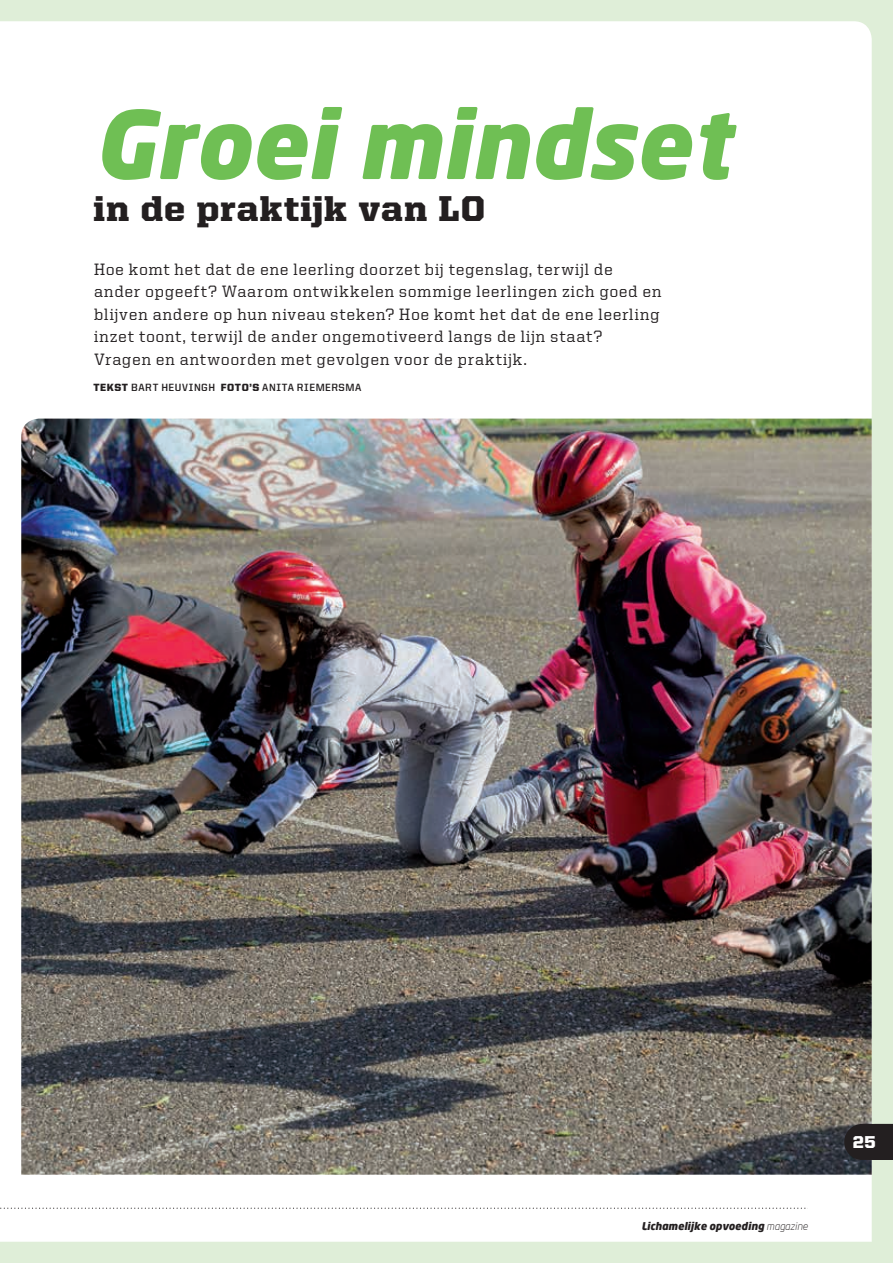
<style>
.page{position:relative;width:893px;height:1263px;background:#dfeed8}
.page>*{position:absolute;margin:0;border:0;box-sizing:border-box;transform-origin:0 0}
.t1{font:italic 900 93px "Neo Sans";color:#6fbf54}
.t2{font:900 36px "United Serif Reg";letter-spacing:.025em;color:#231f20}
.t3{font:900 17.25px "United Sans Reg";color:#fff}
.t4{font:500 16.5px/22.5px "United Serif Reg";letter-spacing:.045em;color:#231f20}
.t5{font:700 10.5px "United Sans Reg";letter-spacing:.05em;color:#231f20}
.t6{font:italic 900 10.5px "Neo Sans";color:#231f20}
.s1{font-weight:900}
.s2{font-weight:300}
</style>
<div class="page">
<div style="left:0;top:21px;width:872px;height:1221px;background:#fff"></div>
<img style="left:21px;top:419px;width:851px;height:756px">
<svg style="left:844px;top:1124px;width:49px;height:36px;background:#252123"></svg>
<svg style="left:0;top:1207px;width:808px;height:2px;background:#e0e0e0"></svg>
<h1 class="t1" style="left:94px;top:84px;width:638px">Groei mindset</h1>
<h2 class="t2" style="left:94px;top:188px;width:393px">in de praktijk van LO</h2>
<p class="t4" style="left:94px;top:257px;width:569px">Hoe komt het dat de ene leerling doorzet bij tegenslag, terwijl de ander opgeeft? Waarom ontwikkelen sommige leerlingen zich goed en blijven andere op hun niveau steken? Hoe komt het dat de ene leerling inzet toont, terwijl de ander ongemotiveerd langs de lijn staat?<br>Vragen en antwoorden met gevolgen voor de praktijk.</p>
<p class="t5" style="left:94px;top:381px;width:269px"><span class="s1">TEKST</span> BART HEUVINGH <span class="s1">FOTO’S</span> ANITA RIEMERSMA</p>
<p class="t6" style="left:641px;top:1219px;width:168px">Lichamelijke opvoeding <span class="s2">magazine</span></p>
<p class="t3" style="left:853px;top:1133px;width:24px">25</p>
</div>
